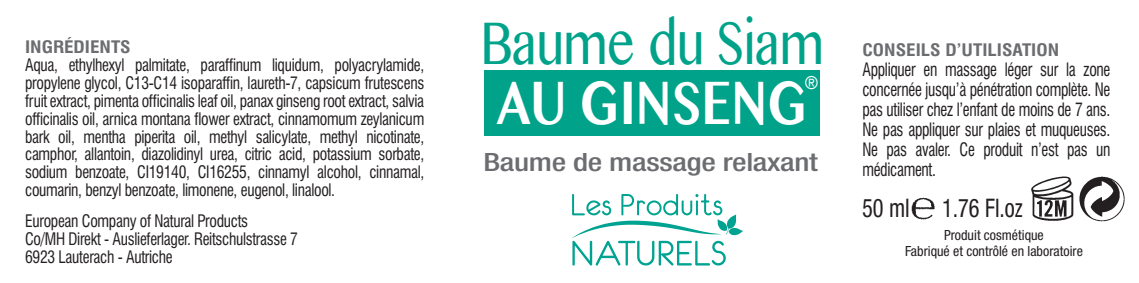
<style>
.page{position:relative;width:1139px;height:283px;background:#fff}
.page>*{position:absolute;margin:0;border:0;box-sizing:border-box;transform-origin:0 0}
.t1{font:60px "Myanmar MN";color:#00a38a;scale:.79 1}
.t2{font:700 60px "Myanmar MN";color:#fff;scale:.76 1}
.t3{font:condensed 25.6px "Helvetica Neue";color:#231f20;scale:.87 1}
.t4{font:500 condensed 25.2px "Helvetica Neue";letter-spacing:-.01em;color:#6c6d70;scale:1.24 1}
.t5{font:condensed 18px/20px "Swiss 721 BT";letter-spacing:-.02em;color:#231f20;text-align:justify;scale:.87 1}
.t6{font:condensed 18px "Helvetica Neue";color:#fff;scale:.93 1}
.t7{font:condensed 16.8px/18px "Swiss 721 BT";letter-spacing:-.02em;color:#231f20;scale:.93 1}
.t8{font:700 condensed 16.8px "Swiss 721 BT";color:#6c6d70;scale:1.14 1}
.t9{font:condensed 14px/16px "Helvetica Neue";color:#231f20;text-align:center}
</style>
<div class="page">
<img style="left:911px;top:197px;width:24px;height:23px">
<img style="left:1086px;top:176px;width:39px;height:46px">
<img style="left:1031px;top:176px;width:55px;height:45px">
<div style="left:484px;top:71px;width:336px;height:65px;background:#00a38a"></div>
<svg style="left:572px;top:194px;width:171px;height:72px"></svg>
<p class="t8" style="left:25px;top:36px;width:94px">INGRÉDIENTS</p>
<p class="t7" style="left:25px;top:55px;width:431px;text-align:justify">Aqua, ethylhexyl palmitate, paraffinum liquidum, polyacrylamide, propylene glycol, C13-C14 isoparaffin, laureth-7, capsicum frutescens fruit extract, pimenta officinalis leaf oil, panax ginseng root extract, salvia officinalis oil, arnica montana flower extract, cinnamomum zeylanicum bark oil, mentha piperita oil, methyl salicylate, methyl nicotinate, camphor, allantoin, diazolidinyl urea, citric acid, potassium sorbate, sodium benzoate, CI19140, CI16255, cinnamyl alcohol, cinnamal, coumarin, benzyl benzoate, limonene, eugenol, linalool.</p>
<p class="t7" style="left:25px;top:212px;width:295px">European Company of Natural Products<br>Co/MH Direkt - Auslieferlager. Reitschulstrasse 7<br>6923 Lauterach - Autriche</p>
<h1 class="t1" style="left:480px;top:8px;width:436px">Baume du Siam</h1>
<h1 class="t2" style="left:497px;top:68px;width:410px">AU GINSENG</h1>
<p class="t6" style="left:805px;top:72px;width:16px">®</p>
<h3 class="t4" style="left:483px;top:147px;width:271px">Baume de massage relaxant</h3>
<p class="t8" style="left:862px;top:40px;width:174px">CONSEILS D’UTILISATION</p>
<p class="t5" style="left:862px;top:59px;width:287px">Appliquer en massage léger sur la zone concernée jusqu’à pénétration complète. Ne pas utiliser chez l’enfant de moins de 7 ans.<br>Ne pas appliquer sur plaies et muqueuses.<br>Ne pas avaler. Ce produit n’est pas un médicament.</p>
<h2 class="t3" style="left:862px;top:193px;width:56px">50 ml</h2>
<h2 class="t3" style="left:942px;top:193px;width:95px">1.76 Fl.oz</h2>
<p class="t9" style="left:905px;top:227px;width:179px">Produit cosmétique<br>Fabriqué et contrôlé en laboratoire</p>
</div>
